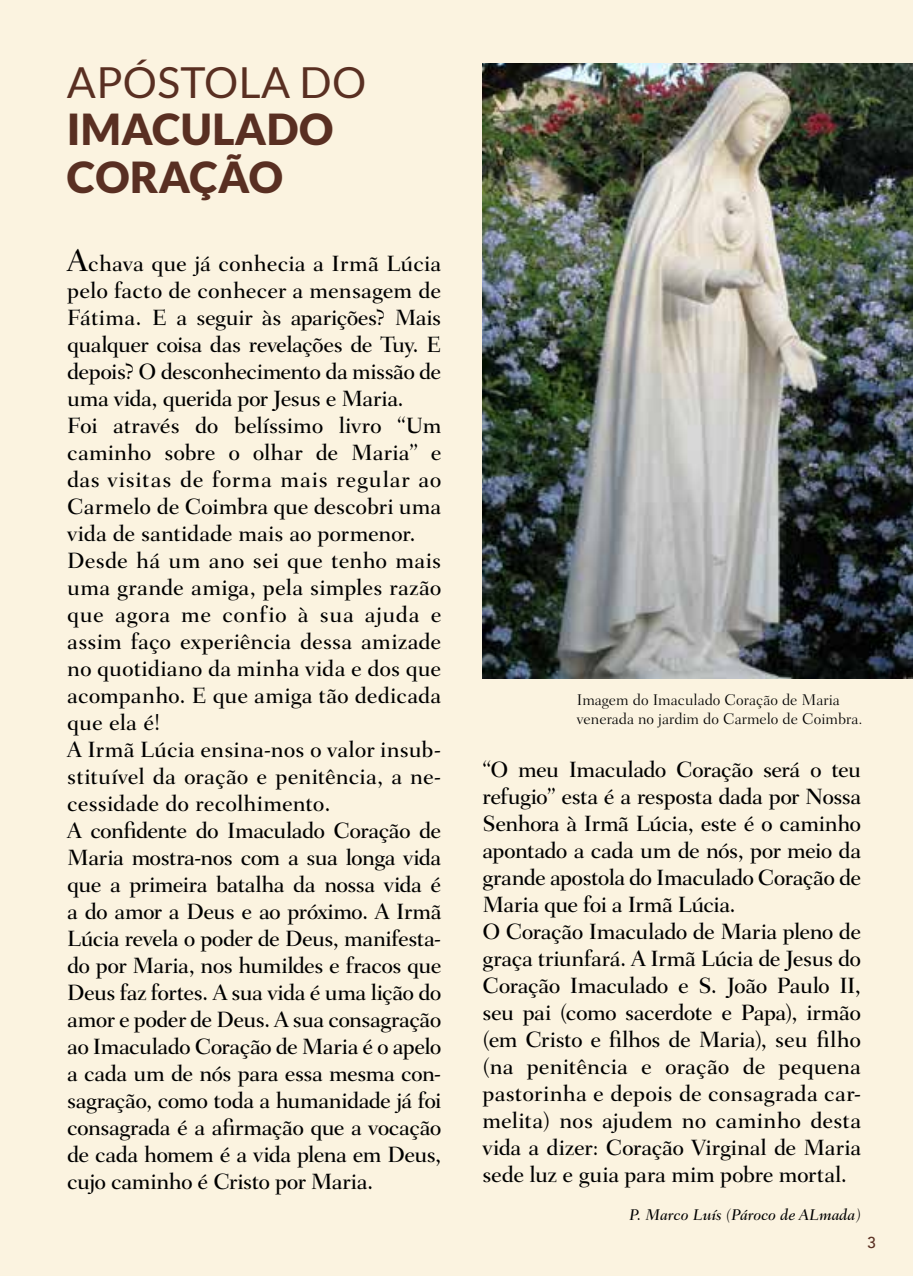
<style>
.page{position:relative;width:913px;height:1276px;background:#fff}
.page>*{position:absolute;margin:0;border:0;box-sizing:border-box;transform-origin:0 0}
.t1{font:900 42.75px/47.2px "Lato";letter-spacing:.01em;color:#592f22}
.t2{font:42.75px "Lato";letter-spacing:.01em;color:#592f22}
.t3{font:500 22.5px/27px "Fairfield LT Std";letter-spacing:-.015em;color:#000}
.t4{font:300 15.75px/18.9px "Fairfield LT Std";color:#000}
.t5{font:italic 500 15.75px "Fairfield LT Std";color:#000}
.t6{font:500 15.75px "Avenir";color:#592f22}
.s1{font-size:31.5px}
</style>
<div class="page">
<div style="left:0;top:0;width:912px;height:1276px;background:#fbf3e0"></div>
<img style="left:482px;top:63px;width:430px;height:615px">
<h1 class="t2" style="left:67px;top:59px;width:301px">APÓSTOLA DO</h1>
<h1 class="t1" style="left:67px;top:105px;width:268px">IMACULADO<br>CORAÇÃO</h1>
<p class="t3" style="left:67px;top:250px;width:375px"><span class="s1">A</span>chava que já conhecia a Irmã Lúcia pelo facto de conhecer a mensagem de Fátima. E a seguir às aparições? Mais qualquer coisa das revelações de Tuy. E depois? O desconhecimento da missão de uma vida, querida por Jesus e Maria.<br>Foi através do belíssimo livro “Um caminho sobre o olhar de Maria” e das visitas de forma mais regular ao Carmelo de Coimbra que descobri uma vida de santidade mais ao pormenor.<br>Desde há um ano sei que tenho mais uma grande amiga, pela simples razão que agora me confio à sua ajuda e assim faço experiência dessa amizade no quotidiano da minha vida e dos que acompanho. E que amiga tão dedicada que ela é!<br>A Irmã Lúcia ensina-nos o valor insub&shy;stituível da oração e penitência, a ne&shy;cessidade do recolhimento.<br>A confidente do Imaculado Coração de Maria mostra-nos com a sua longa vida que a primeira batalha da nossa vida é a do amor a Deus e ao próximo. A Irmã Lúcia revela o poder de Deus, manifesta&shy;do por Maria, nos humildes e fracos que Deus faz fortes. A sua vida é uma lição do amor e poder de Deus. A sua consagração ao Imaculado Coração de Maria é o apelo a cada um de nós para essa mesma con&shy;sagração, como toda a humanidade já foi consagrada é a afirmação que a vocação de cada homem é a vida plena em Deus, cujo caminho é Cristo por Maria.</p>
<p class="t4" style="left:576px;top:691px;width:287px">Imagem do Imaculado Coração de Maria venerada no jardim do Carmelo de Coimbra.</p>
<p class="t3" style="left:482px;top:756px;width:380px">“O meu Imaculado Coração será o teu refugio” esta é a resposta dada por Nossa Senhora à Irmã Lúcia, este é o caminho apontado a cada um de nós, por meio da grande apostola do Imaculado Coração de Maria que foi a Irmã Lúcia.<br>O Coração Imaculado de Maria pleno de graça triunfará. A Irmã Lúcia de Jesus do Coração Imaculado e S. João Paulo II, seu pai (como sacerdote e Papa), irmão (em Cristo e filhos de Maria), seu filho (na penitência e oração de pequena pastorinha e depois de consagrada car&shy;melita) nos ajudem no caminho desta vida a dizer: Coração Virginal de Maria sede luz e guia para mim pobre mortal.</p>
<p class="t5" style="left:629px;top:1205px;width:233px">P. Marco Luís (Pároco de ALmada)</p>
<p class="t6" style="left:866px;top:1229px;width:10px">3</p>
</div>
